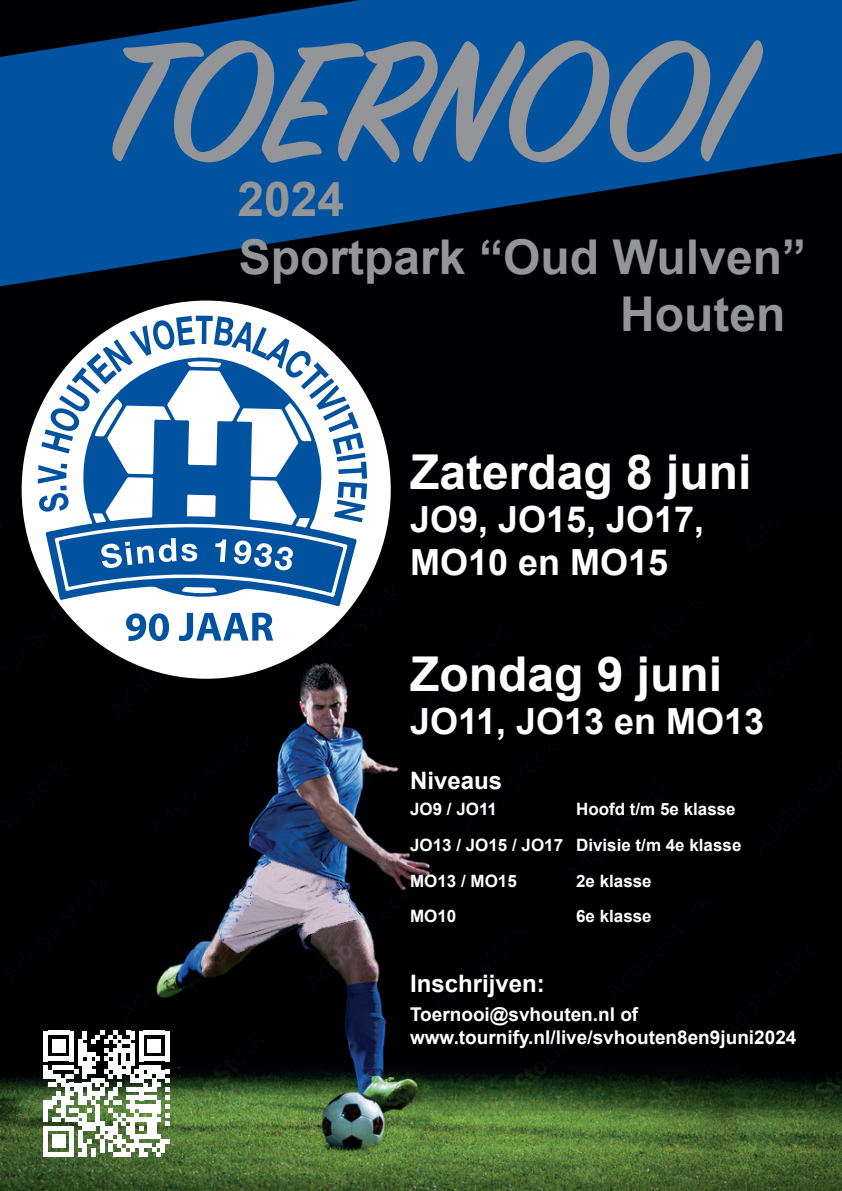
<style>
.page{position:relative;width:842px;height:1191px;background:#fff}
.page>*{position:absolute;margin:0;border:0;box-sizing:border-box;transform-origin:0 0}
.t1{font:600 188px "Sign Painter House Script";color:#939598}
.t2{font:700 48px "Arial";color:#939598}
.t3{font:700 48px "Arial";color:#fff}
.t4{font:700 36px/43.2px "Arial";color:#fff}
.t5{font:700 24px "Arial";color:#fff}
.t6{font:700 19px/22.8px "Arial";color:#fff}
.t7{font:700 17px/36px "Arial";color:#fff}
</style>
<div class="page">
<img style="left:0;top:286px;width:842px;height:905px">
<svg style="left:0;top:0;width:842px;height:286px;background:#003c74"></svg>
<svg style="left:44px;top:1030px;width:125px;height:126px"></svg>
<div style="left:22px;top:300px;width:369px;height:378px;background:#fff;border-radius:50%"></div>
<svg style="left:46px;top:593px;width:311px;height:13px"></svg>
<svg style="left:38px;top:316px;width:329px;height:277px"></svg>
<svg style="left:126px;top:613px;width:43px;height:28px"></svg>
<svg style="left:179px;top:612px;width:94px;height:29px"></svg>
<h1 class="t1" style="left:105px;top:-11px;width:635px">TOERNOOI</h1>
<h2 class="t2" style="left:238px;top:168px;width:108px">2024</h2>
<h2 class="t2" style="left:239px;top:225px;width:569px">Sportpark “Oud Wulven”</h2>
<h2 class="t2" style="left:620px;top:283px;width:167px">Houten</h2>
<h2 class="t3" style="left:410px;top:440px;width:343px">Zaterdag 8 juni</h2>
<h3 class="t4" style="left:410px;top:499px;width:296px">JO9, JO15, JO17,<br>MO10 en MO15</h3>
<h2 class="t3" style="left:410px;top:642px;width:314px">Zondag 9 juni</h2>
<h3 class="t4" style="left:410px;top:701px;width:356px">JO11, JO13 en MO13</h3>
<h3 class="t5" style="left:410px;top:765px;width:94px">Niveaus</h3>
<p class="t7" style="left:410px;top:792px;width:88px">JO9 / JO11</p>
<p class="t7" style="left:410px;top:792px;width:333px;text-indent:166px">Hoofd t/m 5e klasse<br>JO13 / JO15 / JO17 Divisie t/m 4e klasse<br>MO13 / MO15</p>
<p class="t7" style="left:576px;top:864px;width:77px">2e klasse</p>
<p class="t7" style="left:410px;top:899px;width:48px">MO10</p>
<p class="t7" style="left:576px;top:899px;width:77px">6e klasse</p>
<h3 class="t5" style="left:410px;top:967px;width:136px">Inschrijven:</h3>
<p class="t6" style="left:410px;top:1003px;width:388px">Toernooi@svhouten.nl of www.tournify.nl/live/svhouten8en9juni2024</p>
</div>
